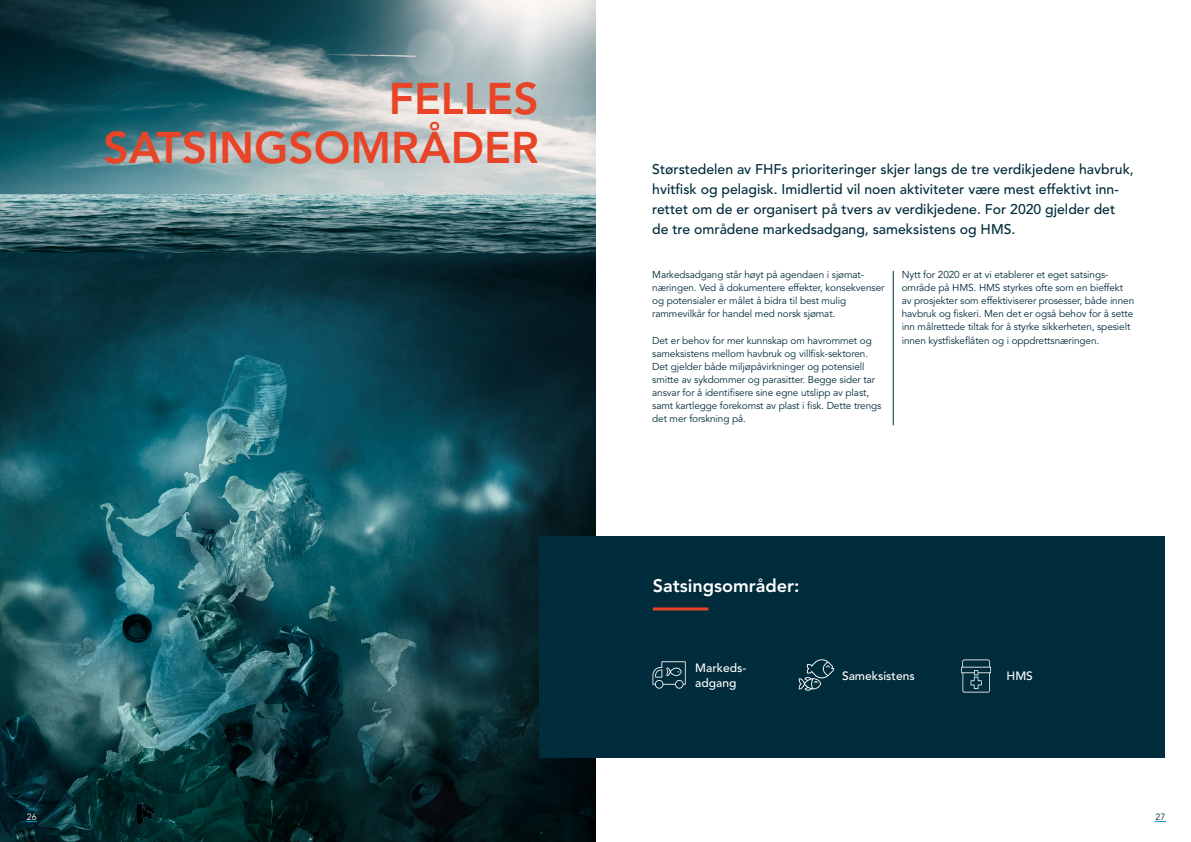
<style>
.page{position:relative;width:1191px;height:842px;background:#fff}
.page>*{position:absolute;margin:0;border:0;box-sizing:border-box;transform-origin:0 0}
.t1{font:800 44px "Avenir LT";color:#e84427}
.t2{font:800 18px "Avenir LT";color:#fff}
.t3{font:500 14px/20px "Avenir LT";color:#002c3b}
.t4{font:500 12px/14.7px "Avenir LT";color:#fff}
.t5{font:10px/13px "Avenir LT";letter-spacing:-.01em;color:#002c3b}
.t6{font:9px "Avenir LT";color:#fff}
.t7{font:9px "Avenir LT";color:#002c3b}
</style>
<div class="page">
<svg style="left:1154px;top:821px;width:12px;height:1px"></svg>
<img style="left:0;top:0;width:595px;height:842px">
<div style="left:539px;top:536px;width:625px;height:221px;background:#002c3b"></div>
<hr style="left:653px;top:607px;width:55px;height:3px;background:#e84427">
<svg style="left:652px;top:661px;width:33px;height:28px"></svg>
<svg style="left:961px;top:659px;width:30px;height:33px"></svg>
<hr style="left:892px;top:271px;width:1px;height:154px;background:#002c3b">
<svg style="left:798px;top:659px;width:36px;height:32px"></svg>
<p class="t1" style="left:389px;top:73px;width:151px">FELLES</p>
<p class="t1" style="left:103px;top:122px;width:437px">SATSINGSOMRÅDER</p>
<p class="t3" style="left:652px;top:159px;width:483px">Størstedelen av FHFs prioriteringer skjer langs de tre verdikjedene havbruk, hvitfisk og pelagisk. Imidlertid vil noen aktiviteter være mest effektivt inn&shy;rettet om de er organisert på tvers av verdikjedene. For 2020 gjelder det de tre områdene markedsadgang, sameksistens og HMS.</p>
<p class="t5" style="left:652px;top:269px;width:234px">Markedsadgang står høyt på agendaen i sjømat&shy;næringen. Ved å dokumentere effekter, konsekvenser og potensialer er målet å bidra til best mulig rammevilkår for handel med norsk sjømat.</p>
<p class="t5" style="left:652px;top:334px;width:231px">Det er behov for mer kunnskap om havrommet og sameksistens mellom havbruk og villfisk-sektoren.<br>Det gjelder både miljøpåvirkninger og potensiell smitte av sykdommer og parasitter. Begge sider tar ansvar for å identifisere sine egne utslipp av plast, samt kartlegge forekomst av plast i fisk. Dette trengs det mer forskning på.</p>
<p class="t5" style="left:901px;top:269px;width:234px">Nytt for 2020 er at vi etablerer et eget satsings&shy;område på HMS. HMS styrkes ofte som en bieffekt av prosjekter som effektiviserer prosesser, både innen havbruk og fiskeri. Men det er også behov for å sette inn målrettede tiltak for å styrke sikkerheten, spesielt innen kystfiskeflåten og i oppdrettsnæringen.</p>
<p class="t2" style="left:653px;top:575px;width:148px">Satsingsområder:</p>
<p class="t4" style="left:695px;top:661px;width:52px">Markeds&shy;adgang</p>
<p class="t4" style="left:842px;top:668px;width:74px">Sameksistens</p>
<p class="t4" style="left:1006px;top:668px;width:28px">HMS</p>
<p class="t6" style="left:27px;top:811px;width:12px">26</p>
<p class="t7" style="left:1155px;top:811px;width:12px">27</p>
</div>
